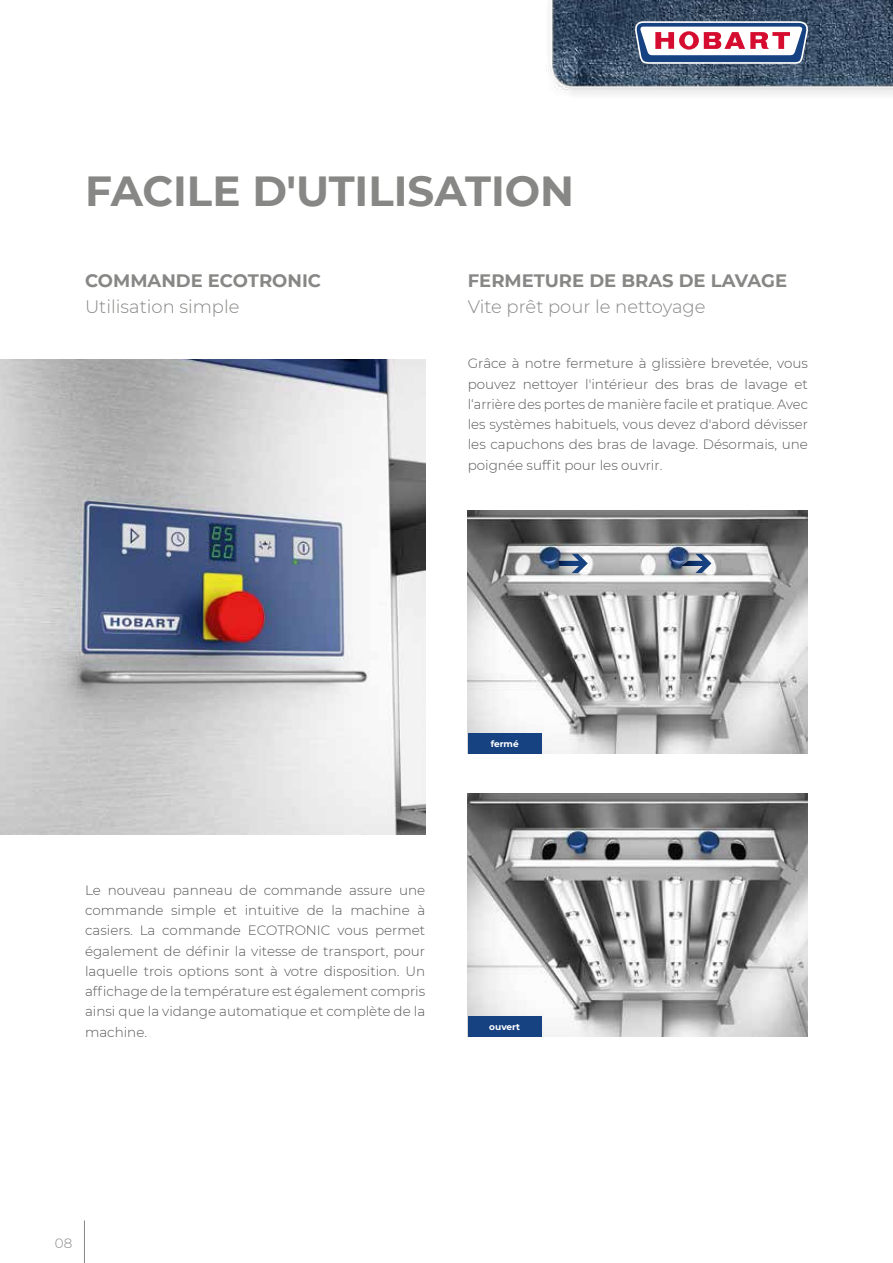
<style>
.page{position:relative;width:893px;height:1263px;background:#fff}
.page>*{position:absolute;margin:0;border:0;box-sizing:border-box;transform-origin:0 0}
.t1{font:700 42px "Montserrat";color:#878786}
.t2{font:700 18px "Montserrat";color:#878786}
.t3{font:300 18px "Montserrat";color:#878786}
.t4{font:300 13.5px/20.2px "Montserrat";color:#565656;text-align:justify}
.t5{font:300 13.5px "Montserrat";color:#878786}
.t6{font:700 9px "Montserrat";color:#fff}
</style>
<div class="page">
<hr style="left:84px;top:1220px;width:1px;height:43px;background:#878786">
<img style="left:468px;top:794px;width:340px;height:243px">
<div style="left:468px;top:1016px;width:74px;height:21px;background:#164282"></div>
<img style="left:0;top:359px;width:425px;height:475px">
<img style="left:468px;top:510px;width:340px;height:243px">
<div style="left:468px;top:733px;width:74px;height:20px;background:#164282"></div>
<div style="left:545px;top:540px;width:55px;height:46px;background:#fff;opacity:.75"></div>
<svg style="left:558px;top:554px;width:30px;height:19px"></svg>
<div style="left:670px;top:540px;width:54px;height:46px;background:#fff;opacity:.75"></div>
<svg style="left:682px;top:554px;width:29px;height:19px"></svg>
<img style="left:548px;top:0;width:345px;height:95px">
<svg style="left:635px;top:21px;width:173px;height:43px"></svg>
<h1 class="t1" style="left:85px;top:161px;width:491px">FACILE D'UTILISATION</h1>
<h2 class="t2" style="left:85px;top:268px;width:238px">COMMANDE ECOTRONIC</h2>
<h2 class="t3" style="left:85px;top:294px;width:156px">Utilisation simple</h2>
<h2 class="t2" style="left:468px;top:268px;width:321px">FERMETURE DE BRAS DE LAVAGE</h2>
<h2 class="t3" style="left:468px;top:294px;width:239px">Vite prêt pour le nettoyage</h2>
<p class="t4" style="left:468px;top:353px;width:342px">Grâce à notre fermeture à glissière brevetée, vous pouvez nettoyer l'intérieur des bras de lavage et l‘arrière des portes de manière facile et pratique. Avec les systèmes habituels, vous devez d'abord dévisser les capuchons des bras de lavage. Désormais, une poignée suffit pour les ouvrir.</p>
<p class="t4" style="left:85px;top:879px;width:342px">Le nouveau panneau de commande assure une commande simple et intuitive de la machine à casiers. La commande ECOTRONIC vous permet également de définir la vitesse de transport, pour laquelle trois options sont à votre disposition. Un affichage de la température est également compris ainsi que la vidange automatique et complète de la machine.</p>
<p class="t6" style="left:491px;top:737px;width:30px">fermé</p>
<p class="t6" style="left:489px;top:1020px;width:32px">ouvert</p>
<p class="t5" style="left:55px;top:1234px;width:19px">08</p>
</div>
